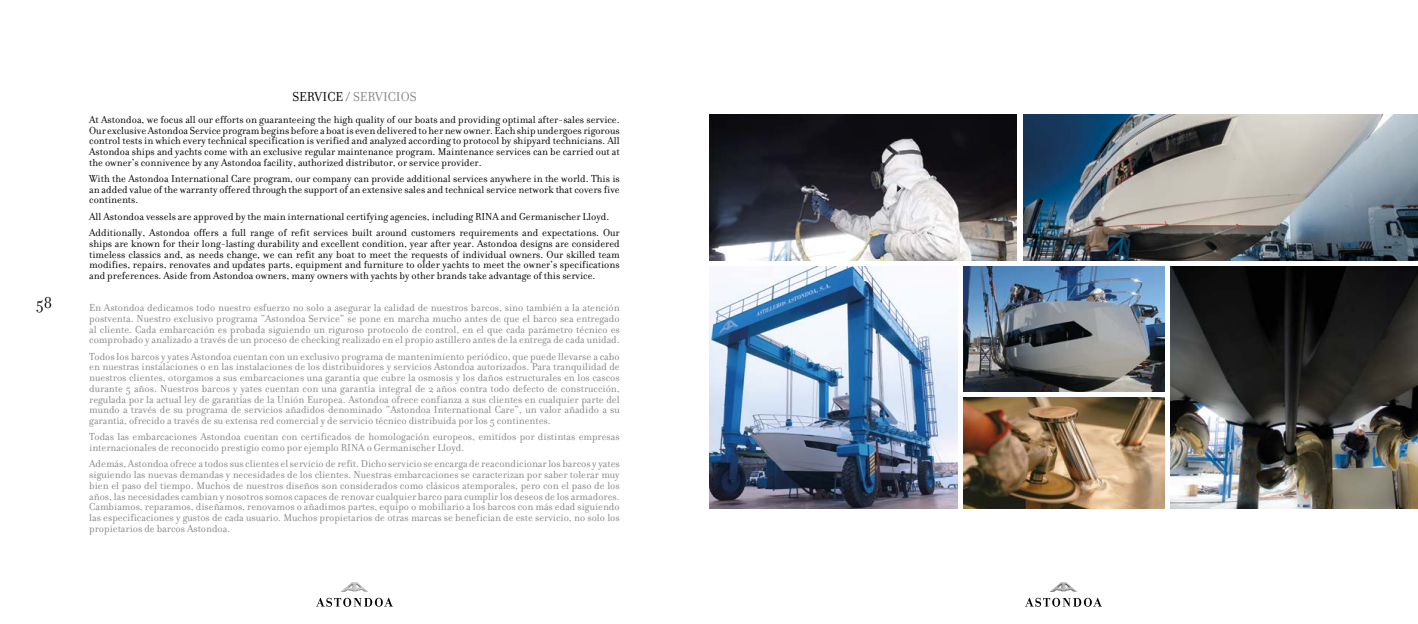
<style>
.page{position:relative;width:1418px;height:624px;background:#fff}
.page>*{position:absolute;margin:0;border:0;box-sizing:border-box;transform-origin:0 0}
.t1{font:17px "Filosofia";color:#000}
.t2{font:14px "Filosofia";color:#878787}
.t3{font:11px/10.7px "Filosofia";color:#878787;text-align:justify}
.t4{font:11px/10.7px "Filosofia";color:#000;text-align:justify}
.s1{color:#000}
.s2{color:#575756}
</style>
<div class="page">
<svg style="left:317px;top:597px;width:75px;height:9px"></svg>
<img style="left:341px;top:582px;width:27px;height:10px">
<svg style="left:1026px;top:597px;width:75px;height:9px"></svg>
<img style="left:1050px;top:582px;width:27px;height:10px">
<img style="left:963px;top:267px;width:201px;height:124px">
<img style="left:709px;top:267px;width:248px;height:242px">
<img style="left:1170px;top:267px;width:247px;height:242px">
<img style="left:709px;top:115px;width:307px;height:145px">
<img style="left:963px;top:397px;width:201px;height:112px">
<img style="left:1023px;top:115px;width:394px;height:145px">
<h1 class="t1" style="left:36px;top:293px;width:18px">58</h1>
<p class="t2" style="left:292px;top:89px;width:125px"><span class="s1">SERVICE</span> <span class="s2">/</span> SERVICIOS</p>
<p class="t4" style="left:89px;top:114px;width:532px">At Astondoa, we focus all our efforts on guaranteeing the high quality of our boats and providing optimal after-sales service.<br>Our exclusive Astondoa Service program begins before a boat is even delivered to her new owner. Each ship undergoes rigorous control tests in which every technical specification is verified and analyzed according to protocol by shipyard technicians. All Astondoa ships and yachts come with an exclusive regular maintenance program. Maintenance services can be carried out at the owner’s connivence by any Astondoa facility, authorized distributor, or service provider.</p>
<p class="t4" style="left:89px;top:173px;width:532px">With the Astondoa International Care program, our company can provide additional services anywhere in the world. This is an added value of the warranty offered through the support of an extensive sales and technical service network that covers five continents.</p>
<p class="t4" style="left:89px;top:208px;width:532px;line-height:16.4px">All Astondoa vessels are approved by the main international certifying agencies, including RINA and Germanischer Lloyd.<br>Additionally, Astondoa offers a full range of refit services built around customers requirements and expectations. Our</p>
<p class="t4" style="left:89px;top:238px;width:532px">ships are known for their long-lasting durability and excellent condition, year after year. Astondoa designs are considered timeless classics and, as needs change, we can refit any boat to meet the requests of individual owners. Our skilled team modifies, repairs, renovates and updates parts, equipment and furniture to older yachts to meet the owner’s specifications and preferences. Aside from Astondoa owners, many owners with yachts by other brands take advantage of this service.</p>
<p class="t3" style="left:89px;top:302px;width:532px">En Astondoa dedicamos todo nuestro esfuerzo no solo a asegurar la calidad de nuestros barcos, sino también a la atención postventa. Nuestro exclusivo programa “Astondoa Service” se pone en marcha mucho antes de que el barco sea entregado al cliente. Cada embarcación es probada siguiendo un riguroso protocolo de control, en el que cada parámetro técnico es comprobado y analizado a través de un proceso de checking realizado en el propio astillero antes de la entrega de cada unidad.</p>
<p class="t3" style="left:89px;top:351px;width:532px">Todos los barcos y yates Astondoa cuentan con un exclusivo programa de mantenimiento periódico, que puede llevarse a cabo en nuestras instalaciones o en las instalaciones de los distribuidores y servicios Astondoa autorizados. Para tranquilidad de nuestros clientes, otorgamos a sus embarcaciones una garantía que cubre la osmosis y los daños estructurales en los cascos durante 5 años. Nuestros barcos y yates cuentan con una garantía integral de 2 años contra todo defecto de construcción, regulada por la actual ley de garantías de la Unión Europea. Astondoa ofrece confianza a sus clientes en cualquier parte del mundo a través de su programa de servicios añadidos denominado “Astondoa International Care”, un valor añadido a su garantía, ofrecido a través de su extensa red comercial y de servicio técnico distribuida por los 5 continentes.</p>
<p class="t3" style="left:89px;top:431px;width:532px">Todas las embarcaciones Astondoa cuentan con certificados de homologación europeos, emitidos por distintas empresas internacionales de reconocido prestigio como por ejemplo RINA o Germanischer Lloyd.</p>
<p class="t3" style="left:89px;top:459px;width:532px">Además, Astondoa ofrece a todos sus clientes el servicio de refit. Dicho servicio se encarga de reacondicionar los barcos y yates siguiendo las nuevas demandas y necesidades de los clientes. Nuestras embarcaciones se caracterizan por saber tolerar muy bien el paso del tiempo. Muchos de nuestros diseños son considerados como clásicos atemporales, pero con el paso de los años, las necesidades cambian y nosotros somos capaces de renovar cualquier barco para cumplir los deseos de los armadores.<br>Cambiamos, reparamos, diseñamos, renovamos o añadimos partes, equipo o mobiliario a los barcos con más edad siguiendo las especificaciones y gustos de cada usuario. Muchos propietarios de otras marcas se benefician de este servicio, no solo los propietarios de barcos Astondoa.</p>
</div>
